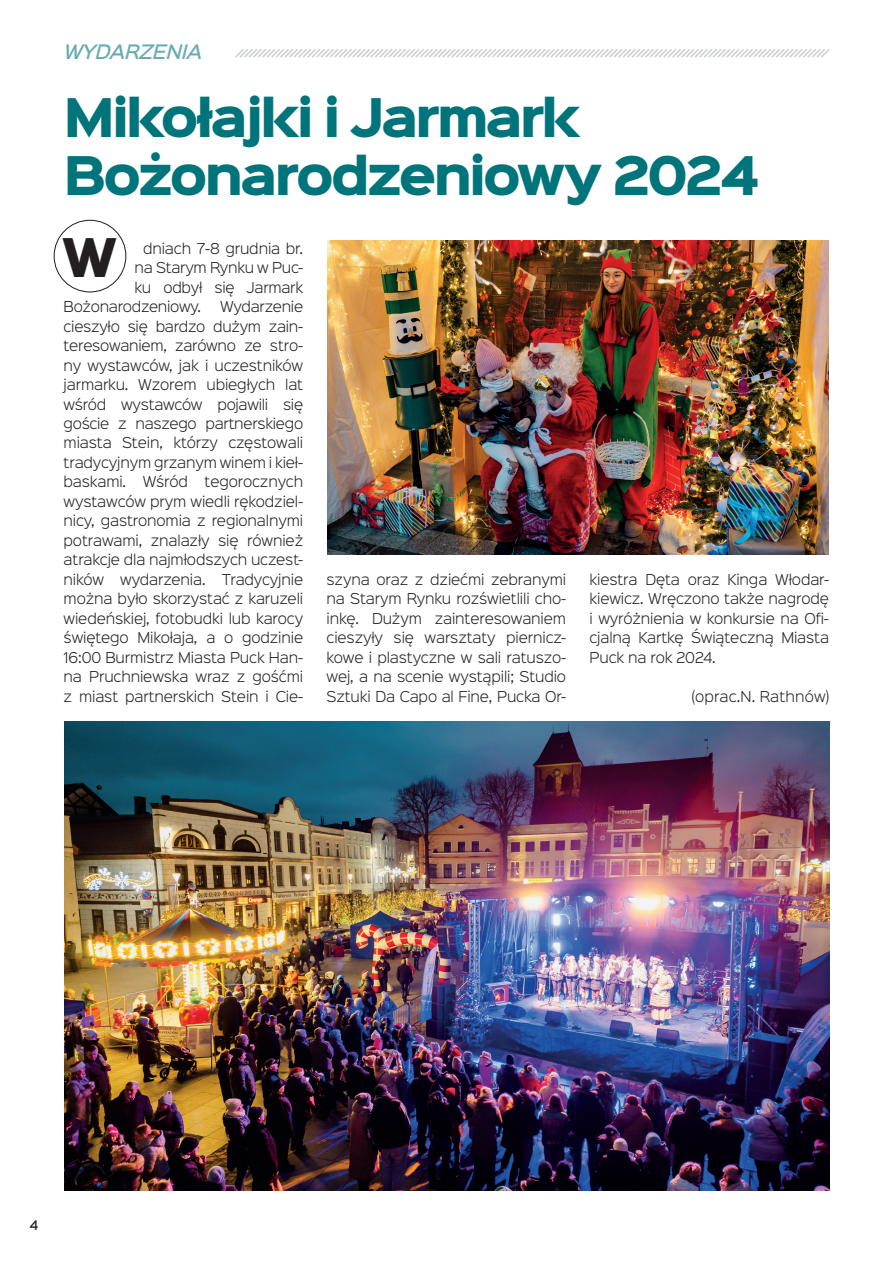
<style>
.page{position:relative;width:893px;height:1263px;background:#fff}
.page>*{position:absolute;margin:0;border:0;box-sizing:border-box;transform-origin:0 0}
.t1{font:900 48px/57.6px "Sinkin Sans 800";letter-spacing:-.055em;color:#00747b}
.t2{font:900 48px "Sinkin Sans 800";color:#231f20}
.t3{font:italic 500 18px "Sinkin Sans 500";letter-spacing:-.035em;color:#00747b}
.t4{font:300 13.5px/19.5px "Sinkin Sans 300";letter-spacing:-.01em;color:#231f20;text-align:justify}
.t5{font:300 13.5px "Sinkin Sans 300";letter-spacing:.01em;color:#231f20}
.t6{font:500 12px "Sinkin Sans 500";color:#231f20}
</style>
<div class="page">
<svg style="left:235px;top:49px;width:595px;height:9px"></svg>
<div style="left:54px;top:220px;width:72px;height:72px;border:1px solid #231f20;border-radius:50%"></div>
<img style="left:328px;top:240px;width:501px;height:315px">
<img style="left:64px;top:722px;width:765px;height:469px">
<h2 class="t3" style="left:63px;top:37px;width:141px">WYDARZENIA</h2>
<h1 class="t1" style="left:64px;top:92px;width:697px">Mikołajki i Jarmark<br>Bożonarodzeniowy 2024</h1>
<p class="t4" style="left:143px;top:237px;width:162px">dniach 7-8 grudnia br.</p>
<p class="t4" style="left:135px;top:257px;width:170px">na Starym Rynku w Puc-</p>
<p class="t4" style="left:135px;top:276px;width:170px">ku odbył się Jarmark</p>
<p class="t4" style="left:64px;top:296px;width:139px">Bożonarodzeniowy.</p>
<h1 class="t2" style="left:61px;top:232px;width:58px">W</h1>
<p class="t4" style="left:64px;top:296px;width:241px;text-indent:156px">Wydarzenie cieszyło się bardzo dużym zain&shy;teresowaniem, zarówno ze stro&shy;ny wystawców, jak i uczestników jarmarku. Wzorem ubiegłych lat wśród wystawców pojawili się goście z naszego partnerskiego miasta Stein, którzy częstowali tradycyjnym grzanym winem i kieł&shy;baskami. Wśród tegorocznych wystawców prym wiedli rękodziel&shy;nicy, gastronomia z regionalnymi potrawami, znalazły się również atrakcje dla najmłodszych uczest&shy;ników wydarzenia. Tradycyjnie można było skorzystać z karuzeli wiedeńskiej, fotobudki lub karocy świętego Mikołaja, a o godzinie 16:00 Burmistrz Miasta Puck Han&shy;na Pruchniewska wraz z gośćmi z miast partnerskich Stein i Cie-</p>
<p class="t4" style="left:327px;top:569px;width:241px">szyna oraz z dziećmi zebranymi na Starym Rynku rozświetlili cho&shy;inkę. Dużym zainteresowaniem cieszyły się warsztaty piernicz&shy;kowe i plastyczne w sali ratuszo&shy;wej, a na scenie wystąpili; Studio Sztuki Da Capo al Fine, Pucka Or-</p>
<p class="t4" style="left:589px;top:569px;width:241px">kiestra Dęta oraz Kinga Włodar&shy;kiewicz. Wręczono także nagrodę i wyróżnienia w konkursie na Ofi&shy;cjalną Kartkę Świąteczną Miasta Puck na rok 2024.</p>
<p class="t5" style="left:692px;top:685px;width:139px">(oprac.N. Rathnów)</p>
<p class="t6" style="left:29px;top:1215px;width:10px">4</p>
</div>
